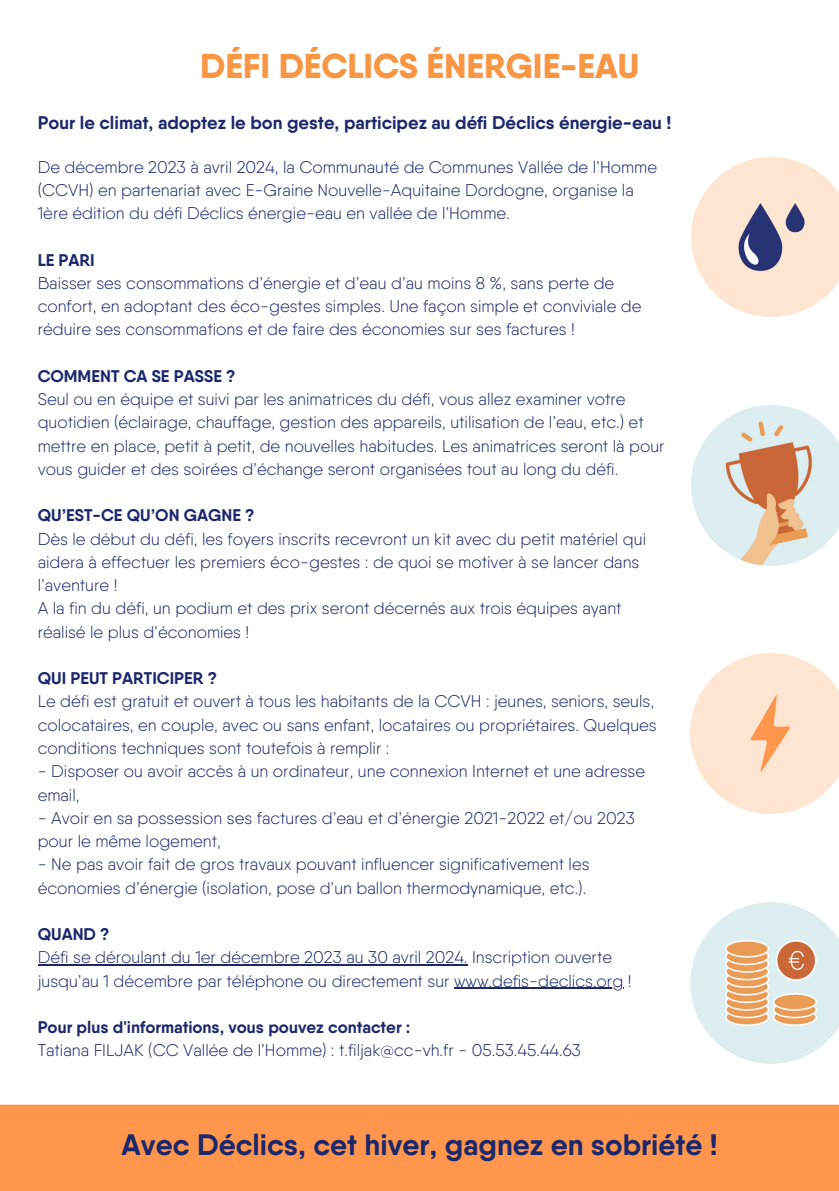
<style>
.page{position:relative;width:839px;height:1191px;background:#fff}
.page>*{position:absolute;margin:0;border:0;box-sizing:border-box;transform-origin:0 0}
.t1{font:800 34.6px "Qanelas Soft";color:#f99643}
.t2{font:700 29.6px "Qanelas Soft";color:#1c286b}
.t3{font:700 18.4px "Qanelas Soft";color:#1c286b}
.t4{font:300 17px/23.2px "Qanelas Soft";color:#1c286b}
.t5{font:700 17px "Qanelas Soft";color:#1c286b}
</style>
<div class="page">
<img style="left:691px;top:406px;width:147px;height:159px">
<img style="left:691px;top:157px;width:147px;height:160px">
<img style="left:690px;top:654px;width:148px;height:160px">
<svg style="left:690px;top:902px;width:148px;height:162px"></svg>
<img style="left:725px;top:941px;width:91px;height:84px">
<div style="left:0;top:1105px;width:838px;height:86px;background:#ff964e"></div>
<hr style="left:38px;top:964px;width:429px;height:1px;background:#1c286b">
<hr style="left:454px;top:988px;width:169px;height:1px;background:#1c286b">
<p class="t1" style="left:200px;top:43px;width:440px">DÉFI DÉCLICS ÉNERGIE-EAU</p>
<p class="t3" style="left:38px;top:111px;width:635px">Pour le climat, adoptez le bon geste, participez au défi Déclics énergie-eau !</p>
<p class="t4" style="left:38px;top:155px;width:620px">De décembre 2023 à avril 2024, la Communauté de Communes Vallée de l’Homme (CCVH) en partenariat avec E-Graine Nouvelle-Aquitaine Dordogne, organise la<br>1ère édition du défi Déclics énergie-eau en vallée de l’Homme.</p>
<p class="t5" style="left:38px;top:249px;width:59px">LE PARI</p>
<p class="t4" style="left:38px;top:271px;width:605px">Baisser ses consommations d’énergie et d’eau d’au moins 8 %, sans perte de confort, en adoptant des éco-gestes simples. Une façon simple et conviviale de réduire ses consommations et de faire des économies sur ses factures !</p>
<p class="t5" style="left:38px;top:365px;width:199px">COMMENT CA SE PASSE ?</p>
<p class="t4" style="left:38px;top:388px;width:628px">Seul ou en équipe et suivi par les animatrices du défi, vous allez examiner votre quotidien (éclairage, chauffage, gestion des appareils, utilisation de l’eau, etc.) et mettre en place, petit à petit, de nouvelles habitudes. Les animatrices seront là pour vous guider et des soirées d’échange seront organisées tout au long du défi.</p>
<p class="t5" style="left:38px;top:505px;width:218px">QU’EST-CE QU’ON GAGNE ?</p>
<p class="t4" style="left:38px;top:527px;width:610px">Dès le début du défi, les foyers inscrits recevront un kit avec du petit matériel qui aidera à effectuer les premiers éco-gestes : de quoi se motiver à se lancer dans l’aventure !</p>
<p class="t4" style="left:38px;top:597px;width:585px">A la fin du défi, un podium et des prix seront décernés aux trois équipes ayant réalisé le plus d’économies !</p>
<p class="t5" style="left:38px;top:668px;width:181px">QUI PEUT PARTICIPER ?</p>
<p class="t4" style="left:38px;top:690px;width:620px">Le défi est gratuit et ouvert à tous les habitants de la CCVH : jeunes, seniors, seuls, colocataires, en couple, avec ou sans enfant, locataires ou propriétaires. Quelques conditions techniques sont toutefois à remplir :</p>
<p class="t4" style="left:38px;top:760px;width:608px">- Disposer ou avoir accès à un ordinateur, une connexion Internet et une adresse email,</p>
<p class="t4" style="left:38px;top:806px;width:598px">- Avoir en sa possession ses factures d’eau et d’énergie 2021-2022 et/ou 2023 pour le même logement,</p>
<p class="t4" style="left:38px;top:853px;width:553px">- Ne pas avoir fait de gros travaux pouvant influencer significativement les économies d’énergie (isolation, pose d’un ballon thermodynamique, etc.).</p>
<p class="t5" style="left:38px;top:923px;width:73px">QUAND ?</p>
<p class="t4" style="left:38px;top:946px;width:595px">Défi se déroulant du 1er décembre 2023 au 30 avril 2024. Inscription ouverte jusqu’au 1 décembre par téléphone ou directement sur www.defis-declics.org !</p>
<p class="t5" style="left:38px;top:1016px;width:374px">Pour plus d'informations, vous pouvez contacter :</p>
<p class="t4" style="left:38px;top:1039px;width:545px">Tatiana FILJAK (CC Vallée de l’Homme) : t.filjak@cc-vh.fr - 05.53.45.44.63</p>
<p class="t2" style="left:122px;top:1126px;width:597px">Avec Déclics, cet hiver, gagnez en sobriété !</p>
</div>
